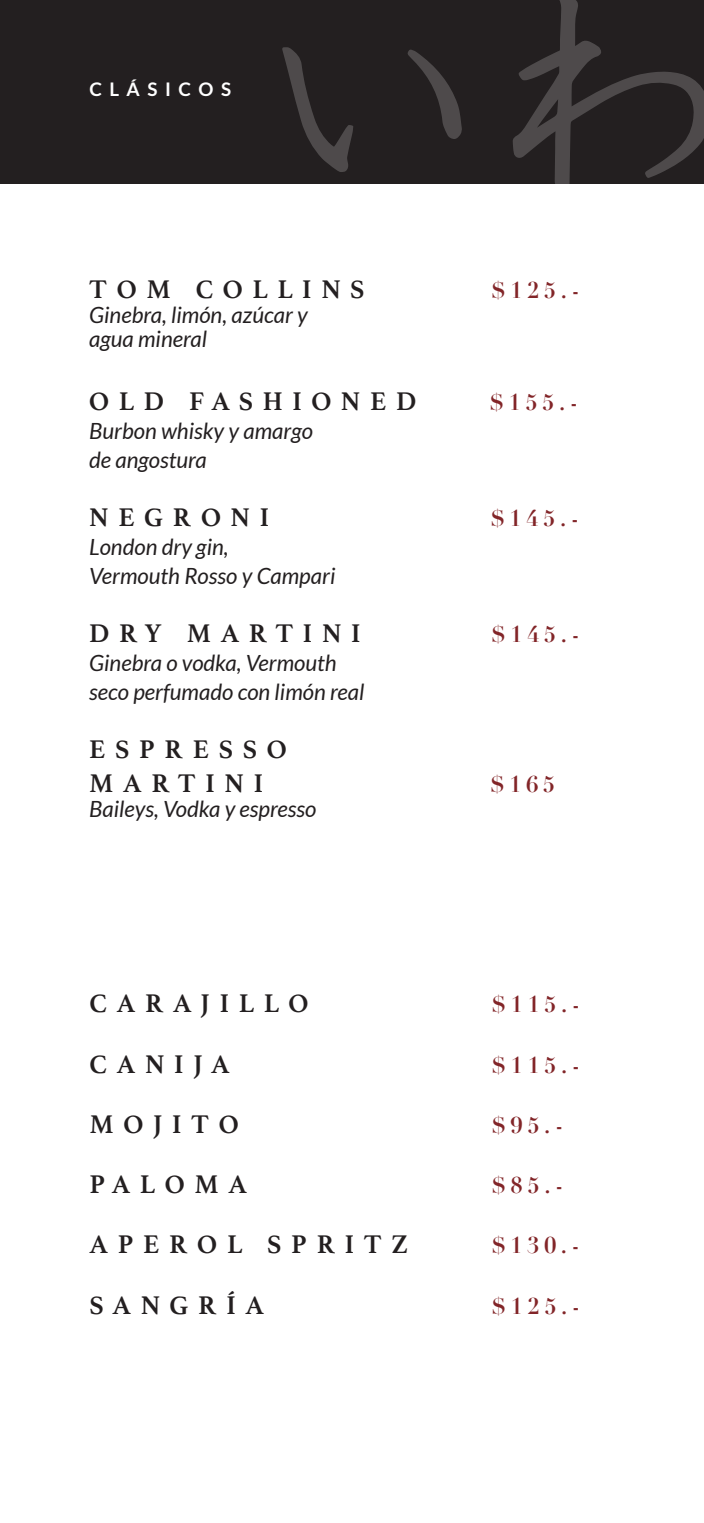
<style>
.page{position:relative;width:704px;height:1523px;background:#fff}
.page>*{position:absolute;margin:0;border:0;box-sizing:border-box;transform-origin:0 0}
.t1{font:700 26.81px/33.5px "Athelas";letter-spacing:.36em;color:#231f20}
.t2{font:italic 22.31px/29px "Lato";color:#231f20}
.t3{font:700 22.31px "Didot";letter-spacing:.2em;color:#822528}
.t4{font:700 18.75px "Lato";letter-spacing:.4em;color:#fff}
</style>
<div class="page">
<div style="left:1px;top:0;width:702px;height:184px;background:#231f20"></div>
<svg style="left:282px;top:47px;width:71px;height:125px"></svg>
<svg style="left:407px;top:50px;width:54px;height:89px"></svg>
<svg style="left:513px;top:0;width:190px;height:184px"></svg>
<p class="t4" style="left:89px;top:78px;width:143px">CLÁSICOS</p>
<p class="t1" style="left:89px;top:272px;width:277px">TOM COLLINS</p>
<p class="t3" style="left:491px;top:276px;width:90px">$125.-</p>
<p class="t2" style="left:89px;top:303px;width:220px;line-height:24.6px">Ginebra, limón, azúcar y agua mineral</p>
<p class="t1" style="left:89px;top:384px;width:328px">OLD FASHIONED</p>
<p class="t3" style="left:489px;top:388px;width:90px">$155.-</p>
<p class="t2" style="left:89px;top:417px;width:225px">Burbon whisky y amargo de angostura</p>
<p class="t1" style="left:89px;top:500px;width:181px">NEGRONI</p>
<p class="t3" style="left:490px;top:504px;width:90px">$145.-</p>
<p class="t2" style="left:89px;top:533px;width:248px">London dry gin,<br>Vermouth Rosso y Campari</p>
<p class="t1" style="left:89px;top:616px;width:273px">DRY MARTINI</p>
<p class="t3" style="left:491px;top:620px;width:90px">$145.-</p>
<p class="t2" style="left:89px;top:649px;width:277px">Ginebra o vodka, Vermouth seco perfumado con limón real</p>
<p class="t1" style="left:89px;top:732px;width:199px">ESPRESSO<br>MARTINI</p>
<p class="t3" style="left:490px;top:770px;width:66px">$165</p>
<p class="t2" style="left:89px;top:794px;width:229px">Baileys, Vodka y espresso</p>
<p class="t1" style="left:89px;top:986px;width:220px">CARAJILLO</p>
<p class="t3" style="left:491px;top:990px;width:90px">$115.-</p>
<p class="t1" style="left:89px;top:1046px;width:142px">CANIJA</p>
<p class="t3" style="left:491px;top:1050px;width:90px">$115.-</p>
<p class="t1" style="left:89px;top:1106px;width:151px">MOJITO</p>
<p class="t3" style="left:491px;top:1111px;width:73px">$95.-</p>
<p class="t1" style="left:89px;top:1167px;width:159px">PALOMA</p>
<p class="t3" style="left:491px;top:1171px;width:73px">$85.-</p>
<p class="t1" style="left:89px;top:1227px;width:319px">APEROL SPRITZ</p>
<p class="t3" style="left:491px;top:1231px;width:90px">$130.-</p>
<p class="t1" style="left:89px;top:1287px;width:176px">SANGRÍA</p>
<p class="t3" style="left:491px;top:1291px;width:90px">$125.-</p>
</div>
